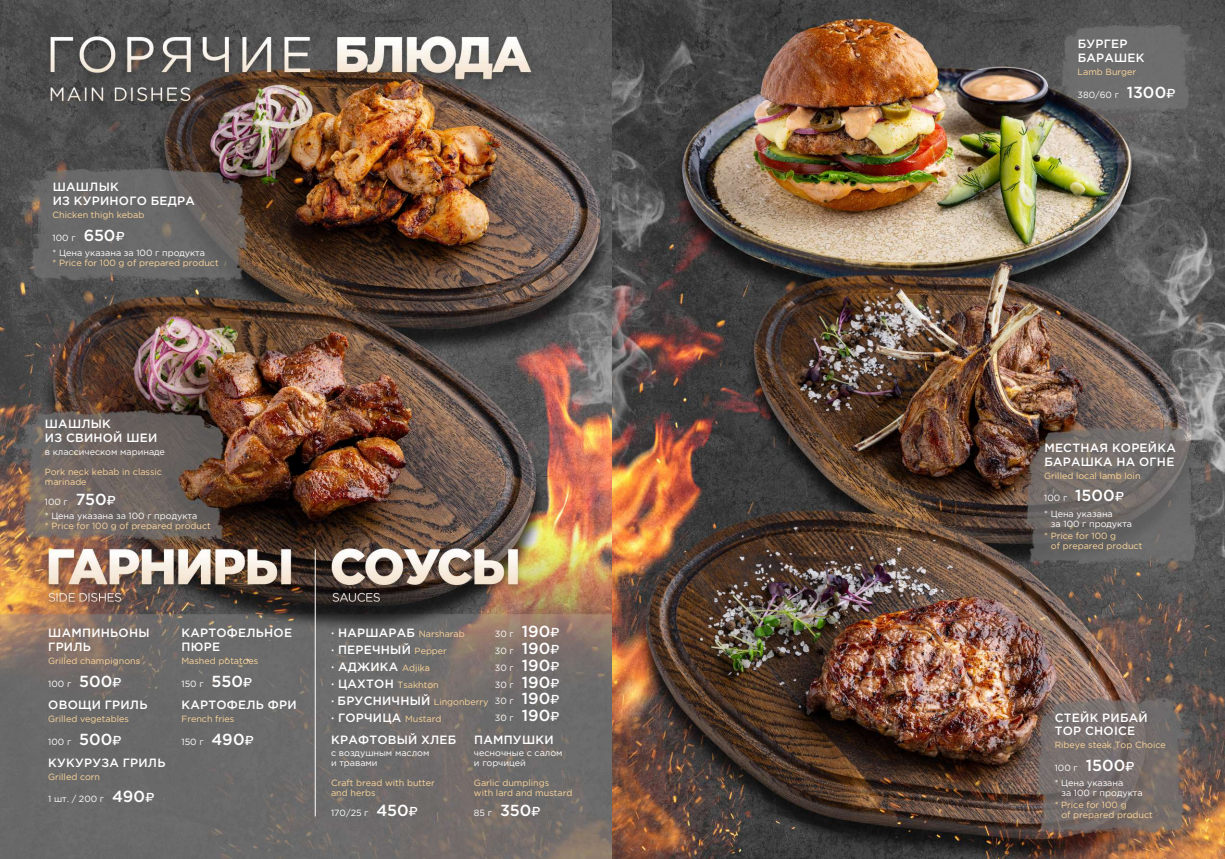
<style>
.page{position:relative;width:1225px;height:859px;background:#fff}
.page>*{position:absolute;margin:0;border:0;box-sizing:border-box;transform-origin:0 0}
.t1{font:500 12px/13.8px "Gotham Pro";letter-spacing:.02em;color:#fff}
.t2{font:9px/10px "Gotham Pro";color:#fdd69a}
.t3{font:9px/16.8px "Gotham Pro";color:#fff}
.s1{font-weight:500;font-size:16px}
.s2{font-family:"Geometria";font-weight:500;font-size:13px}
.s3{font-weight:400;font-size:9px;color:#fdd69a}
.s4{font-weight:500;font-size:12px;color:#fff}
</style>
<div class="page">
<img style="left:0;top:0;width:1225px;height:859px">
<hr style="left:315px;top:549px;width:1px;height:267px;background:#fff">
<h1 class="t1" style="left:53px;top:180px;width:144px">ШАШЛЫК<br>ИЗ КУРИНОГО БЕДРА</h1>
<p class="t2" style="left:53px;top:210px;width:93px">Chicken thigh kebab</p>
<p class="t3" style="left:53px;top:230px;width:154px;line-height:15.3px">100 г <span class="s1">650</span><span class="s2">₽<br></span>* Цена указана за 100 г продукта</p>
<p class="t2" style="left:53px;top:258px;width:168px">* Price for 100 g of prepared product</p>
<h1 class="t1" style="left:45px;top:417px;width:114px">ШАШЛЫК<br>ИЗ СВИНОЙ ШЕИ</h1>
<p class="t3" style="left:45px;top:443px;width:122px">в классическом маринаде</p>
<p class="t2" style="left:45px;top:467px;width:119px">Pork neck kebab in classic marinade</p>
<p class="t3" style="left:45px;top:493px;width:73px">100 г <span class="s1">750</span><span class="s2">₽</span></p>
<p class="t3" style="left:45px;top:507px;width:154px">* Цена указана за 100 г продукта</p>
<p class="t2" style="left:45px;top:520px;width:168px">* Price for 100 g of prepared product</p>
<h1 class="t1" style="left:48px;top:626px;width:103px">ШАМПИНЬОНЫ<br>ГРИЛЬ</h1>
<p class="t2" style="left:48px;top:656px;width:93px">Grilled champignons</p>
<p class="t3" style="left:48px;top:675px;width:75px">100 г <span class="s1">500</span><span class="s2">₽</span></p>
<h1 class="t1" style="left:48px;top:697px;width:101px">ОВОЩИ ГРИЛЬ</h1>
<p class="t2" style="left:48px;top:714px;width:82px">Grilled vegetables</p>
<p class="t3" style="left:48px;top:733px;width:75px">100 г <span class="s1">500</span><span class="s2">₽</span></p>
<h1 class="t1" style="left:48px;top:755px;width:119px">КУКУРУЗА ГРИЛЬ</h1>
<p class="t2" style="left:48px;top:771px;width:53px">Grilled corn</p>
<p class="t3" style="left:48px;top:791px;width:108px">1 шт. / 200 г <span class="s1">490</span><span class="s2">₽</span></p>
<h1 class="t1" style="left:182px;top:626px;width:112px">КАРТОФЕЛЬНОЕ<br>ПЮРЕ</h1>
<p class="t2" style="left:181px;top:656px;width:78px">Mashed potatoes</p>
<p class="t3" style="left:181px;top:675px;width:72px">150 г <span class="s1">550</span><span class="s2">₽</span></p>
<h1 class="t1" style="left:182px;top:697px;width:117px">КАРТОФЕЛЬ ФРИ</h1>
<p class="t2" style="left:181px;top:714px;width:54px">French fries</p>
<p class="t3" style="left:181px;top:733px;width:74px">150 г <span class="s1">490</span><span class="s2">₽</span></p>
<p class="t3" style="left:495px;top:626px;width:66px;text-align:justify">30 г <span class="s1">190</span><span class="s2">₽ </span>30 г <span class="s1">190</span><span class="s2">₽ </span>30 г <span class="s1">190</span><span class="s2">₽ </span>30 г <span class="s1">190</span><span class="s2">₽ </span>30 г <span class="s1">190</span><span class="s2">₽ </span>30 г <span class="s1">190</span><span class="s2">₽</span></p>
<h1 class="t1" style="left:331px;top:624px;width:135px;line-height:16.8px">· НАРШАРАБ <span class="s3">Narsharab </span>· ПЕРЕЧНЫЙ <span class="s3">Pepper<br></span>· АДЖИКА <span class="s3">Adjika</span></h1>
<p class="t2" style="left:331px;top:680px;width:109px"><span class="s4">· ЦАХТОН</span> Tsakhton</p>
<h1 class="t1" style="left:331px;top:692px;width:159px;line-height:16.8px">· БРУСНИЧНЫЙ <span class="s3">Lingonberry </span>· ГОРЧИЦА <span class="s3">Mustard</span></h1>
<h1 class="t1" style="left:331px;top:732px;width:127px">КРАФТОВЫЙ ХЛЕБ</h1>
<p class="t3" style="left:331px;top:748px;width:100px;line-height:10px">с воздушным маслом и травами</p>
<p class="t2" style="left:331px;top:778px;width:105px">Craft bread with butter and herbs</p>
<p class="t3" style="left:331px;top:805px;width:89px">170/25 г <span class="s1">450</span><span class="s2">₽</span></p>
<h1 class="t1" style="left:474px;top:732px;width:81px">ПАМПУШКИ</h1>
<p class="t3" style="left:474px;top:748px;width:90px;line-height:10px">чесночные с салом и горчицей</p>
<p class="t2" style="left:474px;top:778px;width:100px">Garlic dumplings<br>with lard and mustard</p>
<p class="t3" style="left:474px;top:805px;width:68px">85 г <span class="s1">350</span><span class="s2">₽</span></p>
<h1 class="t1" style="left:1077px;top:37px;width:68px">БУРГЕР<br>БАРАШЕК</h1>
<p class="t2" style="left:1077px;top:67px;width:60px">Lamb Burger</p>
<p class="t3" style="left:1077px;top:86px;width:100px">380/60 г <span class="s1">1300</span><span class="s2">₽</span></p>
<h1 class="t1" style="left:1044px;top:440px;width:133px">МЕСТНАЯ КОРЕЙКА<br>БАРАШКА НА ОГНЕ</h1>
<p class="t2" style="left:1044px;top:470px;width:98px">Grilled local lamb loin</p>
<p class="t3" style="left:1044px;top:490px;width:81px">100 г <span class="s1">1500</span><span class="s2">₽</span></p>
<p class="t3" style="left:1051px;top:508px;width:83px;line-height:10px;text-indent:-7px">* Цена указана<br>за 100 г продукта</p>
<p class="t2" style="left:1051px;top:530px;width:93px;text-indent:-7px">* Price for 100 g<br>of prepared product</p>
<h1 class="t1" style="left:1054px;top:710px;width:94px">СТЕЙК РИБАЙ<br>TOP CHOICE</h1>
<p class="t2" style="left:1054px;top:740px;width:113px">Ribeye steak Top Choice</p>
<p class="t3" style="left:1054px;top:759px;width:81px">100 г <span class="s1">1500</span><span class="s2">₽</span></p>
<p class="t3" style="left:1061px;top:778px;width:83px;line-height:10px;text-indent:-7px">* Цена указана<br>за 100 г продукта</p>
<p class="t2" style="left:1061px;top:800px;width:93px;text-indent:-7px">* Price for 100 g<br>of prepared product</p>
</div>
